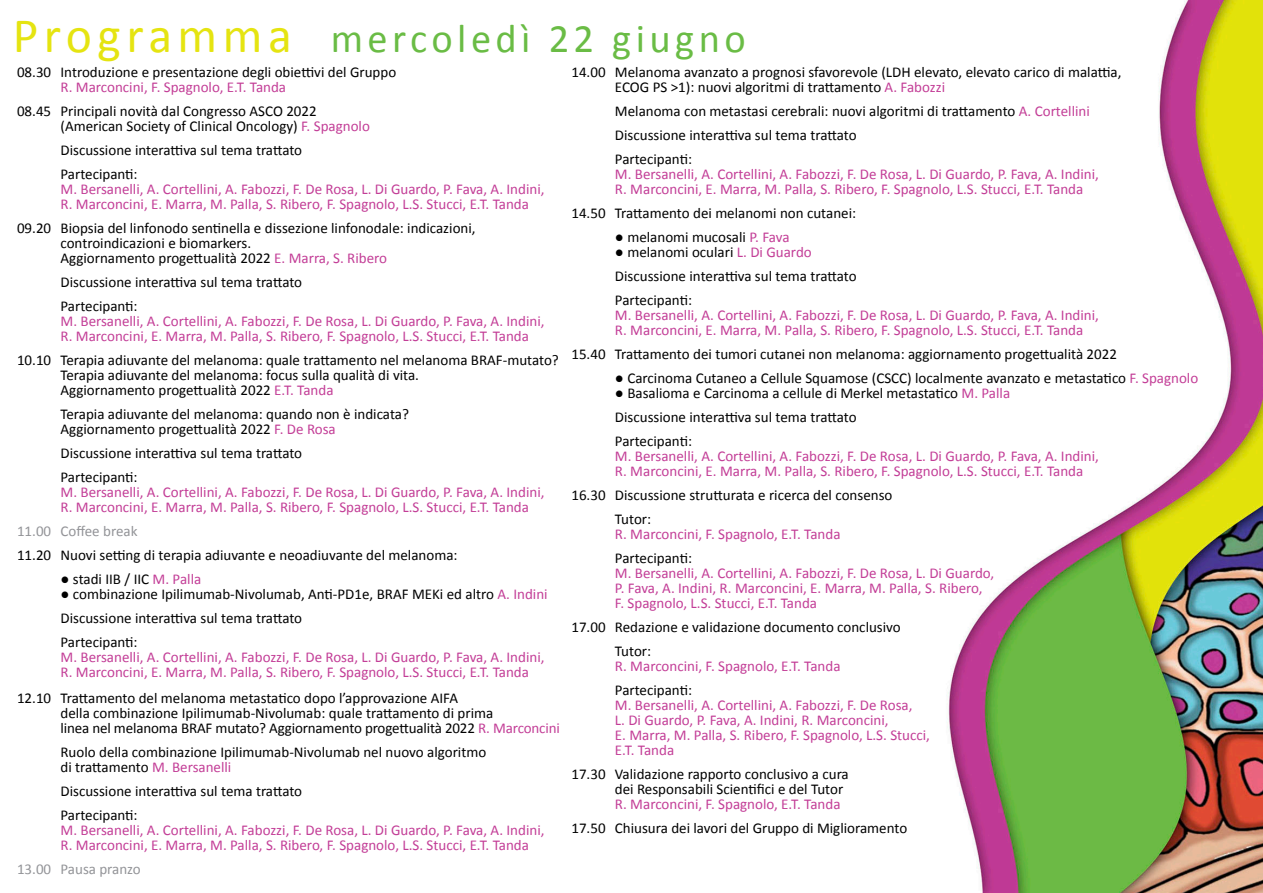
<style>
.page{position:relative;width:1263px;height:893px;background:#fff}
.page>*{position:absolute;margin:0;border:0;box-sizing:border-box;transform-origin:0 0}
.t1{font:40.5px "Calibri";letter-spacing:.11em;color:#6abc45}
.t2{font:15px "Calibri";color:#000}
.t3{font:15px "Calibri";color:#c33e97}
.t4{font:15px "Calibri";color:#939498}
.s1{font-size:49.8px;color:#e5e411}
.s2{color:#c33e97}
</style>
<div class="page">
<img style="left:947px;top:0;width:316px;height:893px">
<p class="t1" style="left:13px;top:13px;width:734px"><span class="s1">Programma</span> mercoledì 22 giugno</p>
<p class="t2" style="left:17px;top:63px;width:381px">08.30 Introduzione e presentazione degli obiettivi del Gruppo</p>
<p class="t3" style="left:61px;top:78px;width:227px">R. Marconcini, F. Spagnolo, E.T. Tanda</p>
<p class="t2" style="left:17px;top:102px;width:301px">08.45 Principali novità dal Congresso ASCO 2022</p>
<p class="t2" style="left:61px;top:117px;width:311px">(American Society of Clinical Oncology) <span class="s2">F. Spagnolo</span></p>
<p class="t2" style="left:61px;top:141px;width:243px">Discussione interattiva sul tema trattato</p>
<p class="t2" style="left:61px;top:165px;width:79px">Partecipanti:</p>
<p class="t3" style="left:61px;top:180px;width:485px">M. Bersanelli, A. Cortellini, A. Fabozzi, F. De Rosa, L. Di Guardo, P. Fava, A. Indini,</p>
<p class="t3" style="left:61px;top:195px;width:470px">R. Marconcini, E. Marra, M. Palla, S. Ribero, F. Spagnolo, L.S. Stucci, E.T. Tanda</p>
<p class="t2" style="left:17px;top:219px;width:460px">09.20 Biopsia del linfonodo sentinella e dissezione linfonodale: indicazioni,</p>
<p class="t2" style="left:61px;top:234px;width:192px">controindicazioni e biomarkers.</p>
<p class="t2" style="left:61px;top:249px;width:328px">Aggiornamento progettualità 2022 <span class="s2">E. Marra, S. Ribero</span></p>
<p class="t2" style="left:61px;top:273px;width:243px">Discussione interattiva sul tema trattato</p>
<p class="t2" style="left:61px;top:297px;width:79px">Partecipanti:</p>
<p class="t3" style="left:61px;top:312px;width:485px">M. Bersanelli, A. Cortellini, A. Fabozzi, F. De Rosa, L. Di Guardo, P. Fava, A. Indini,</p>
<p class="t3" style="left:61px;top:327px;width:470px">R. Marconcini, E. Marra, M. Palla, S. Ribero, F. Spagnolo, L.S. Stucci, E.T. Tanda</p>
<p class="t2" style="left:17px;top:351px;width:543px">10.10 Terapia adiuvante del melanoma: quale trattamento nel melanoma BRAF-mutato?</p>
<p class="t2" style="left:61px;top:366px;width:360px">Terapia adiuvante del melanoma: focus sulla qualità di vita.</p>
<p class="t2" style="left:61px;top:381px;width:274px">Aggiornamento progettualità 2022 <span class="s2">E.T. Tanda</span></p>
<p class="t2" style="left:61px;top:405px;width:350px">Terapia adiuvante del melanoma: quando non è indicata?</p>
<p class="t2" style="left:61px;top:420px;width:277px">Aggiornamento progettualità 2022 <span class="s2">F. De Rosa</span></p>
<p class="t2" style="left:61px;top:444px;width:243px">Discussione interattiva sul tema trattato</p>
<p class="t2" style="left:61px;top:468px;width:79px">Partecipanti:</p>
<p class="t3" style="left:61px;top:483px;width:485px">M. Bersanelli, A. Cortellini, A. Fabozzi, F. De Rosa, L. Di Guardo, P. Fava, A. Indini,</p>
<p class="t3" style="left:61px;top:498px;width:470px">R. Marconcini, E. Marra, M. Palla, S. Ribero, F. Spagnolo, L.S. Stucci, E.T. Tanda</p>
<p class="t4" style="left:17px;top:522px;width:122px">11.00 Coffee break</p>
<p class="t2" style="left:17px;top:546px;width:442px">11.20 Nuovi setting di terapia adiuvante e neoadiuvante del melanoma:</p>
<p class="t2" style="left:61px;top:570px;width:142px">● stadi IIB / IIC <span class="s2">M. Palla</span></p>
<p class="t2" style="left:61px;top:585px;width:489px">● combinazione Ipilimumab-Nivolumab, Anti-PD1e, BRAF MEKi ed altro <span class="s2">A. Indini</span></p>
<p class="t2" style="left:61px;top:609px;width:243px">Discussione interattiva sul tema trattato</p>
<p class="t2" style="left:61px;top:633px;width:79px">Partecipanti:</p>
<p class="t3" style="left:61px;top:648px;width:485px">M. Bersanelli, A. Cortellini, A. Fabozzi, F. De Rosa, L. Di Guardo, P. Fava, A. Indini,</p>
<p class="t3" style="left:61px;top:663px;width:470px">R. Marconcini, E. Marra, M. Palla, S. Ribero, F. Spagnolo, L.S. Stucci, E.T. Tanda</p>
<p class="t2" style="left:17px;top:688px;width:442px">12.10 Trattamento del melanoma metastatico dopo l’approvazione AIFA</p>
<p class="t2" style="left:61px;top:703px;width:434px">della combinazione Ipilimumab-Nivolumab: quale trattamento di prima</p>
<p class="t2" style="left:61px;top:718px;width:501px">linea nel melanoma BRAF mutato? Aggiornamento progettualità 2022 <span class="s2">R. Marconcini</span></p>
<p class="t2" style="left:61px;top:742px;width:427px">Ruolo della combinazione Ipilimumab-Nivolumab nel nuovo algoritmo</p>
<p class="t2" style="left:61px;top:757px;width:172px">di trattamento <span class="s2">M. Bersanelli</span></p>
<p class="t2" style="left:61px;top:781px;width:243px">Discussione interattiva sul tema trattato</p>
<p class="t2" style="left:61px;top:805px;width:79px">Partecipanti:</p>
<p class="t3" style="left:61px;top:820px;width:485px">M. Bersanelli, A. Cortellini, A. Fabozzi, F. De Rosa, L. Di Guardo, P. Fava, A. Indini,</p>
<p class="t3" style="left:61px;top:835px;width:470px">R. Marconcini, E. Marra, M. Palla, S. Ribero, F. Spagnolo, L.S. Stucci, E.T. Tanda</p>
<p class="t4" style="left:17px;top:859px;width:125px">13.00 Pausa pranzo</p>
<p class="t2" style="left:571px;top:63px;width:552px">14.00 Melanoma avanzato a prognosi sfavorevole (LDH elevato, elevato carico di malattia,</p>
<p class="t2" style="left:615px;top:78px;width:332px">ECOG PS &gt;1): nuovi algoritmi di trattamento <span class="s2">A. Fabozzi</span></p>
<p class="t2" style="left:615px;top:102px;width:476px">Melanoma con metastasi cerebrali: nuovi algoritmi di trattamento <span class="s2">A. Cortellini</span></p>
<p class="t2" style="left:615px;top:126px;width:243px">Discussione interattiva sul tema trattato</p>
<p class="t2" style="left:615px;top:150px;width:79px">Partecipanti:</p>
<p class="t3" style="left:615px;top:165px;width:485px">M. Bersanelli, A. Cortellini, A. Fabozzi, F. De Rosa, L. Di Guardo, P. Fava, A. Indini,</p>
<p class="t3" style="left:615px;top:180px;width:470px">R. Marconcini, E. Marra, M. Palla, S. Ribero, F. Spagnolo, L.S. Stucci, E.T. Tanda</p>
<p class="t2" style="left:571px;top:204px;width:286px">14.50 Trattamento dei melanomi non cutanei:</p>
<p class="t2" style="left:615px;top:228px;width:176px">● melanomi mucosali <span class="s2">P. Fava</span></p>
<p class="t2" style="left:615px;top:243px;width:198px">● melanomi oculari <span class="s2">L. Di Guardo</span></p>
<p class="t2" style="left:615px;top:267px;width:243px">Discussione interattiva sul tema trattato</p>
<p class="t2" style="left:615px;top:291px;width:79px">Partecipanti:</p>
<p class="t3" style="left:615px;top:306px;width:485px">M. Bersanelli, A. Cortellini, A. Fabozzi, F. De Rosa, L. Di Guardo, P. Fava, A. Indini,</p>
<p class="t3" style="left:615px;top:321px;width:470px">R. Marconcini, E. Marra, M. Palla, S. Ribero, F. Spagnolo, L.S. Stucci, E.T. Tanda</p>
<p class="t2" style="left:571px;top:345px;width:547px">15.40 Trattamento dei tumori cutanei non melanoma: aggiornamento progettualità 2022</p>
<p class="t2" style="left:615px;top:369px;width:585px">● Carcinoma Cutaneo a Cellule Squamose (CSCC) localmente avanzato e metastatico <span class="s2">F. Spagnolo</span></p>
<p class="t2" style="left:615px;top:384px;width:397px">● Basalioma e Carcinoma a cellule di Merkel metastatico <span class="s2">M. Palla</span></p>
<p class="t2" style="left:615px;top:408px;width:243px">Discussione interattiva sul tema trattato</p>
<p class="t2" style="left:615px;top:432px;width:79px">Partecipanti:</p>
<p class="t3" style="left:615px;top:447px;width:485px">M. Bersanelli, A. Cortellini, A. Fabozzi, F. De Rosa, L. Di Guardo, P. Fava, A. Indini,</p>
<p class="t3" style="left:615px;top:462px;width:470px">R. Marconcini, E. Marra, M. Palla, S. Ribero, F. Spagnolo, L.S. Stucci, E.T. Tanda</p>
<p class="t2" style="left:571px;top:486px;width:322px">16.30 Discussione strutturata e ricerca del consenso</p>
<p class="t2" style="left:615px;top:510px;width:38px">Tutor:</p>
<p class="t3" style="left:615px;top:525px;width:227px">R. Marconcini, F. Spagnolo, E.T. Tanda</p>
<p class="t2" style="left:615px;top:549px;width:79px">Partecipanti:</p>
<p class="t3" style="left:615px;top:564px;width:381px">M. Bersanelli, A. Cortellini, A. Fabozzi, F. De Rosa, L. Di Guardo,</p>
<p class="t3" style="left:615px;top:579px;width:369px">P. Fava, A. Indini, R. Marconcini, E. Marra, M. Palla, S. Ribero,</p>
<p class="t3" style="left:615px;top:594px;width:204px">F. Spagnolo, L.S. Stucci, E.T. Tanda</p>
<p class="t2" style="left:571px;top:618px;width:331px">17.00 Redazione e validazione documento conclusivo</p>
<p class="t2" style="left:615px;top:642px;width:38px">Tutor:</p>
<p class="t3" style="left:615px;top:657px;width:227px">R. Marconcini, F. Spagnolo, E.T. Tanda</p>
<p class="t2" style="left:615px;top:681px;width:79px">Partecipanti:</p>
<p class="t3" style="left:615px;top:696px;width:299px">M. Bersanelli, A. Cortellini, A. Fabozzi, F. De Rosa,</p>
<p class="t3" style="left:615px;top:711px;width:275px">L. Di Guardo, P. Fava, A. Indini, R. Marconcini,</p>
<p class="t3" style="left:615px;top:726px;width:317px">E. Marra, M. Palla, S. Ribero, F. Spagnolo, L.S. Stucci,</p>
<p class="t3" style="left:615px;top:741px;width:61px">E.T. Tanda</p>
<p class="t2" style="left:571px;top:765px;width:279px">17.30 Validazione rapporto conclusivo a cura</p>
<p class="t2" style="left:615px;top:780px;width:230px">dei Responsabili Scientifici e del Tutor</p>
<p class="t3" style="left:615px;top:795px;width:227px">R. Marconcini, F. Spagnolo, E.T. Tanda</p>
<p class="t2" style="left:571px;top:819px;width:337px">17.50 Chiusura dei lavori del Gruppo di Miglioramento</p>
</div>
